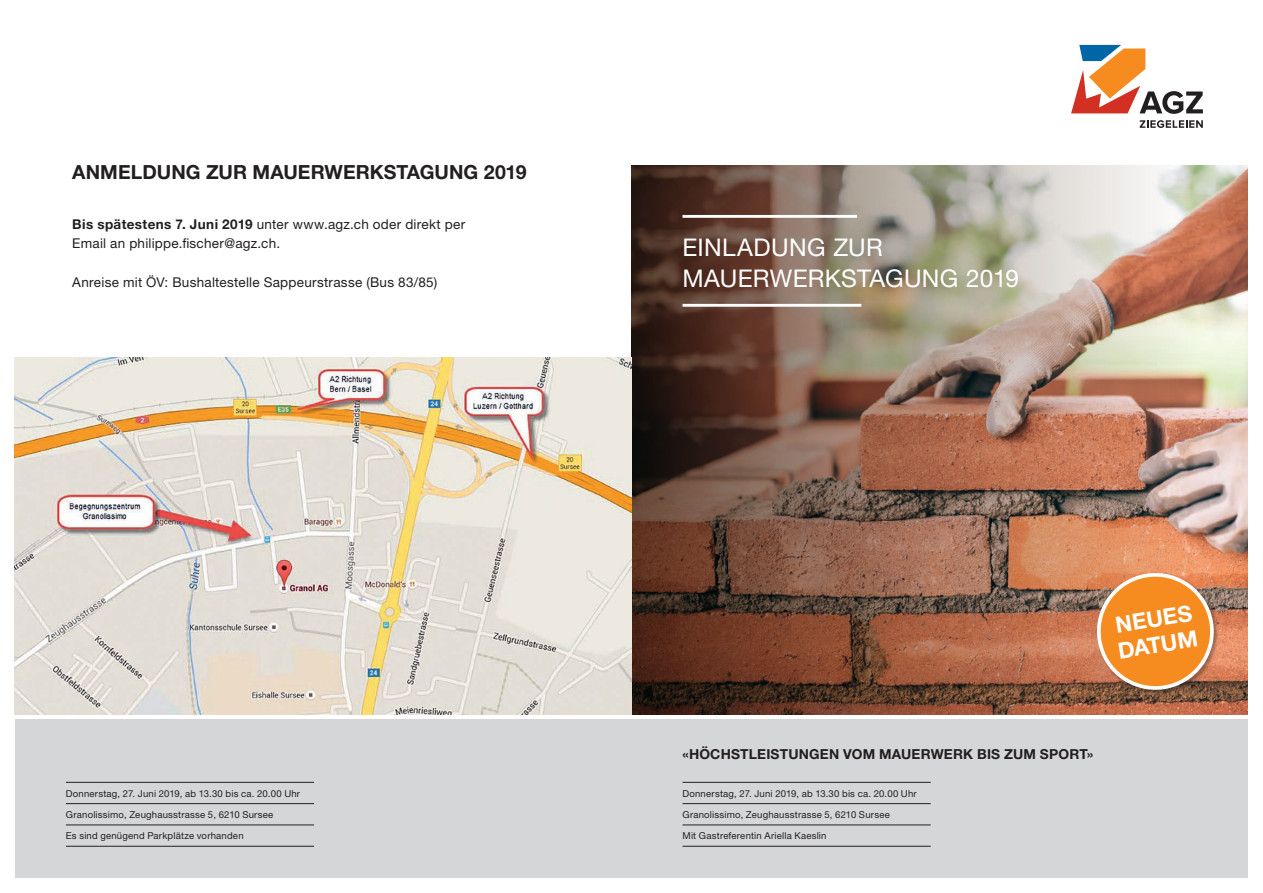
<style>
.page{position:relative;width:1263px;height:893px;background:#fff}
.page>*{position:absolute;margin:0;border:0;box-sizing:border-box;transform-origin:0 0}
.t1{font:24.45px/30.8px "Helvetica Neue LT Std";letter-spacing:.01em;color:#fff}
.t2{font:700 22.35px/25.8px "Helvetica Neue LT Std";color:#fff}
.t3{font:700 19.5px "Helvetica Neue LT Std";color:#231f20}
.t4{font:700 13.8px "Helvetica Neue LT Std";letter-spacing:.015em;color:#231f20}
.t5{font:13.5px/19.5px "Helvetica Neue LT Std";letter-spacing:.02em;color:#231f20}
.t6{font:9.6px "Helvetica Neue LT Std";letter-spacing:.02em;color:#231f20}
.s1{font-weight:700}
</style>
<div class="page">
<img style="left:1194px;top:165px;width:54px;height:549px">
<img style="left:631px;top:165px;width:563px;height:549px">
<svg style="left:1071px;top:45px;width:132px;height:69px"></svg>
<svg style="left:1140px;top:120px;width:63px;height:8px"></svg>
<hr style="left:682px;top:215px;width:175px;height:3px;background:#fff">
<hr style="left:682px;top:304px;width:179px;height:3px;background:#fff">
<div style="left:631px;top:719px;width:617px;height:158px;background:#d5d6d8"></div>
<div style="left:15px;top:719px;width:616px;height:158px;background:#d5d6d8"></div>
<img style="left:15px;top:357px;width:616px;height:357px">
<hr style="left:682px;top:782px;width:249px;height:1px;background:#231f20">
<hr style="left:682px;top:803px;width:249px;height:1px;background:#231f20">
<hr style="left:682px;top:825px;width:249px;height:1px;background:#231f20">
<hr style="left:682px;top:846px;width:249px;height:1px;background:#231f20">
<hr style="left:66px;top:782px;width:248px;height:1px;background:#231f20">
<hr style="left:66px;top:803px;width:248px;height:1px;background:#231f20">
<hr style="left:66px;top:825px;width:248px;height:1px;background:#231f20">
<hr style="left:66px;top:846px;width:248px;height:1px;background:#231f20">
<div style="left:1096px;top:572px;width:124px;height:124px;background:#231f20;opacity:.4"></div>
<svg style="left:1095px;top:571px;width:121px;height:121px;background:#e48e40"></svg>
<h3 class="t3" style="left:72px;top:160px;width:456px">ANMELDUNG ZUR MAUERWERKSTAGUNG 2019</h3>
<h3 class="t5" style="left:72px;top:214px;width:394px"><span class="s1">Bis spätestens 7. Juni 2019</span> unter www.agz.ch oder direkt per<br>Email an philippe.fischer@agz.ch.</h3>
<h3 class="t5" style="left:72px;top:273px;width:367px">Anreise mit ÖV: Bushaltestelle Sappeurstrasse (Bus 83/85)</h3>
<p class="t6" style="left:66px;top:788px;width:236px">Donnerstag, 27. Juni 2019, ab 13.30 bis ca. 20.00 Uhr</p>
<p class="t6" style="left:66px;top:809px;width:209px">Granolissimo, Zeughausstrasse 5, 6210 Sursee</p>
<p class="t6" style="left:66px;top:830px;width:179px">Es sind genügend Parkplätze vorhanden</p>
<h1 class="t1" style="left:682px;top:232px;width:338px">EINLADUNG ZUR<br>MAUERWERKSTAGUNG 2019</h1>
<h2 class="t2" style="left:1112px;top:612px;width:82px;rotate:-9deg">NEUES<br>DATUM</h2>
<h3 class="t4" style="left:682px;top:746px;width:412px">«HÖCHSTLEISTUNGEN VOM MAUERWERK BIS ZUM SPORT»</h3>
<p class="t6" style="left:682px;top:788px;width:236px">Donnerstag, 27. Juni 2019, ab 13.30 bis ca. 20.00 Uhr</p>
<p class="t6" style="left:682px;top:809px;width:209px">Granolissimo, Zeughausstrasse 5, 6210 Sursee</p>
<p class="t6" style="left:682px;top:830px;width:146px">Mit Gastreferentin Ariella Kaeslin</p>
</div>
